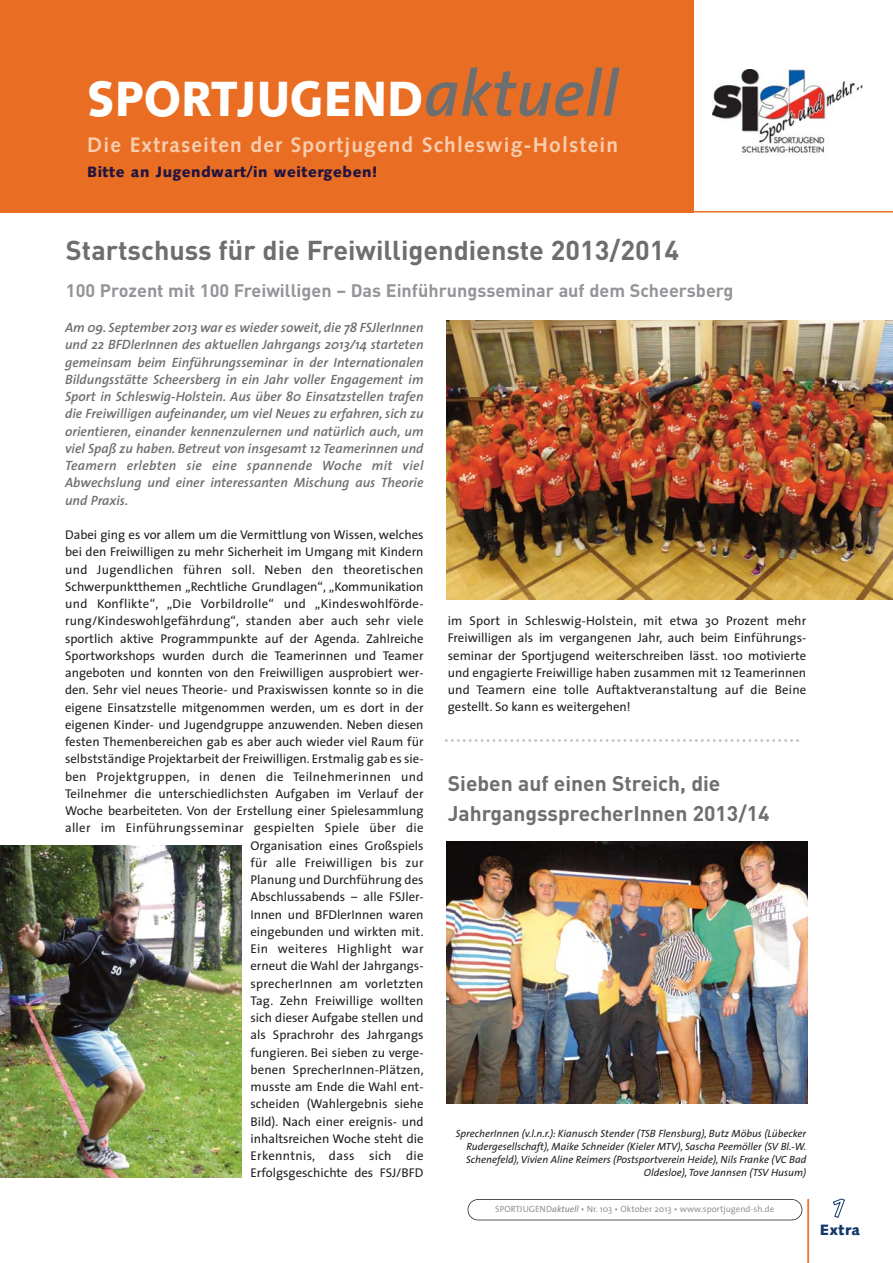
<style>
.page{position:relative;width:893px;height:1263px;background:#fff}
.page>*{position:absolute;margin:0;border:0;box-sizing:border-box;transform-origin:0 0}
.t1{font:900 49.5px "Syntax";color:#fff;scale:.91 1}
.t2{font:700 27px "DIN";color:#6d6e70}
.t3{font:700 21px/30px "DIN";color:#6d6e70}
.t4{font:700 21px "Syntax";letter-spacing:.055em;color:#f8ceaf}
.t5{font:700 18px "DIN";color:#939598}
.t6{font:900 15px "Syntax";letter-spacing:.03em;color:#211440}
.t7{font:900 15px "Syntax";letter-spacing:.03em;color:#133768}
.t8{font:italic 600 13.5px/17.2px "The Sans";color:#6d6e70;text-align:justify}
.t9{font:12.75px/17.2px "The Sans";color:#231f20;text-align:right}
.t10{font:italic 10.5px/12.8px "The Sans";color:#231f20;text-align:right}
.t11{font:9px "The Sans";color:#939598}
.s1{font-family:"The Sans";font-weight:600;font-style:italic;font-size:66px;color:#6d6e70}
.s2{font-weight:600;font-style:italic}
</style>
<div class="page">
<hr style="left:807px;top:1199px;width:1px;height:64px;background:#e96e23">
<div style="left:468px;top:1199px;width:334px;height:21px;border:2px solid #231f20;border-radius:11px"></div>
<img style="left:713px;top:70px;width:149px;height:85px">
<hr style="left:808px;top:1199px;width:1px;height:64px;background:#e96e23">
<div style="left:0;top:0;width:693px;height:212px;background:#e96e23"></div>
<hr style="left:690px;top:211px;width:202px;height:1px;background:#e96e23">
<img style="left:0;top:846px;width:241px;height:332px">
<img style="left:446px;top:321px;width:446px;height:279px">
<img style="left:447px;top:842px;width:361px;height:262px">
<svg style="left:445px;top:739px;width:354px;height:3px"></svg>
<h1 class="t1" style="left:87px;top:79px;width:585px">SPORTJUGEND<span class="s1">aktuell</span></h1>
<h3 class="t4" style="left:87px;top:136px;width:532px">Die Extraseiten der Sportjugend Schleswig-Holstein</h3>
<p class="t6" style="left:87px;top:166px;width:292px">Bitte an Jugendwart/in weitergeben!</p>
<h2 class="t2" style="left:66px;top:241px;width:615px">Startschuss für die Freiwilligendienste 2013/2014</h2>
<h3 class="t5" style="left:66px;top:284px;width:669px">100 Prozent mit 100 Freiwilligen – Das Einführungsseminar auf dem Scheersberg</h3>
<p class="t8" style="left:65px;top:320px;width:360px">Am 09. September 2013 war es wieder soweit, die 78 FSJlerInnen und 22 BFDlerInnen des aktuellen Jahrgangs 2013/14 starteten gemeinsam beim Einführungsseminar in der Internationalen Bildungsstätte Scheersberg in ein Jahr voller Engagement im Sport in Schleswig-Holstein. Aus über 80 Einsatzstellen trafen die Freiwilligen aufeinander, um viel Neues zu erfahren, sich zu orientieren, einander kennenzulernen und natürlich auch, um viel Spaß zu haben. Betreut von insgesamt 12 Teamerinnen und Teamern erlebten sie eine spannende Woche mit viel Abwechslung und einer interessanten Mischung aus Theorie und Praxis.</p>
<p class="t9" style="left:65px;top:528px;width:360px">Dabei ging es vor allem um die Vermittlung von Wissen, welches bei den Freiwilligen zu mehr Sicherheit im Umgang mit Kindern und Jugendlichen führen soll. Neben den theoretischen Schwerpunktthemen „Rechtliche Grundlagen“, „Kommunikation und Konflikte“, „Die Vorbildrolle“ und „Kindeswohlförde&shy;rung/Kindeswohlgefährdung“, standen aber auch sehr viele sportlich aktive Programmpunkte auf der Agenda. Zahlreiche Sportworkshops wurden durch die Teamerinnen und Teamer angeboten und konnten von den Freiwilligen ausprobiert wer&shy;den. Sehr viel neues Theorie- und Praxiswissen konnte so in die eigene Einsatzstelle mitgenommen werden, um es dort in der eigenen Kinder- und Jugendgruppe anzuwenden. Neben diesen festen Themenbereichen gab es aber auch wieder viel Raum für selbstständige Projektarbeit der Freiwilligen. Erstmalig gab es sie&shy;ben Projektgruppen, in denen die Teilnehmerinnen und Teilnehmer die unterschiedlichsten Aufgaben im Verlauf der Woche bearbeiteten. Von der Erstellung einer Spielesammlung aller im Einführungsseminar gespielten Spiele über die Organisation eines Großspiels<br>für alle Freiwilligen bis zur<br>Planung und Durchführung des<br>Abschlussabends – alle FSJler-<br>Innen und BFDlerInnen waren<br>eingebunden und wirkten mit.<br>Ein weiteres Highlight war<br>erneut die Wahl der Jahrgangs-<br>sprecherInnen am vorletzten<br>Tag. Zehn Freiwillige wollten<br>sich dieser Aufgabe stellen und<br>als Sprachrohr des Jahrgangs<br>fungieren. Bei sieben zu verge-<br>benen SprecherInnen-Plätzen,<br>musste am Ende die Wahl ent-<br>scheiden (Wahlergebnis siehe<br>Bild). Nach einer ereignis- und<br>inhaltsreichen Woche steht die<br>Erkenntnis, dass sich die<br>Erfolgsgeschichte des FSJ/BFD</p>
<p class="t9" style="left:448px;top:614px;width:360px;text-align:justify">im Sport in Schleswig-Holstein, mit etwa 30 Prozent mehr Freiwilligen als im vergangenen Jahr, auch beim Einführungs&shy;seminar der Sportjugend weiterschreiben lässt. 100 motivierte und engagierte Freiwillige haben zusammen mit 12 Teamerinnen und Teamern eine tolle Auftaktveranstaltung auf die Beine gestellt. So kann es weitergehen!</p>
<h3 class="t3" style="left:448px;top:770px;width:323px">Sieben auf einen Streich, die<br>JahrgangssprecherInnen 2013/14</h3>
<p class="t10" style="left:456px;top:1128px;width:352px">SprecherInnen (v.l.n.r.): Kianusch Stender (TSB Flensburg), Butz Möbus (Lübecker Rudergesellschaft), Maike Schneider (Kieler MTV), Sascha Peemöller (SV Bl.-W.<br>Schenefeld), Vivien Aline Reimers (Postsportverein Heide), Nils Franke (VC Bad Oldesloe), Tove Jannsen (TSV Husum)</p>
<p class="t11" style="left:495px;top:1206px;width:281px">SPORTJUGEND<span class="s2">aktuell</span> • Nr. 103 • Oktober 2013 • www.sportjugend-sh.de</p>
<p class="t7" style="left:820px;top:1224px;width:42px">Extra</p>
</div>
